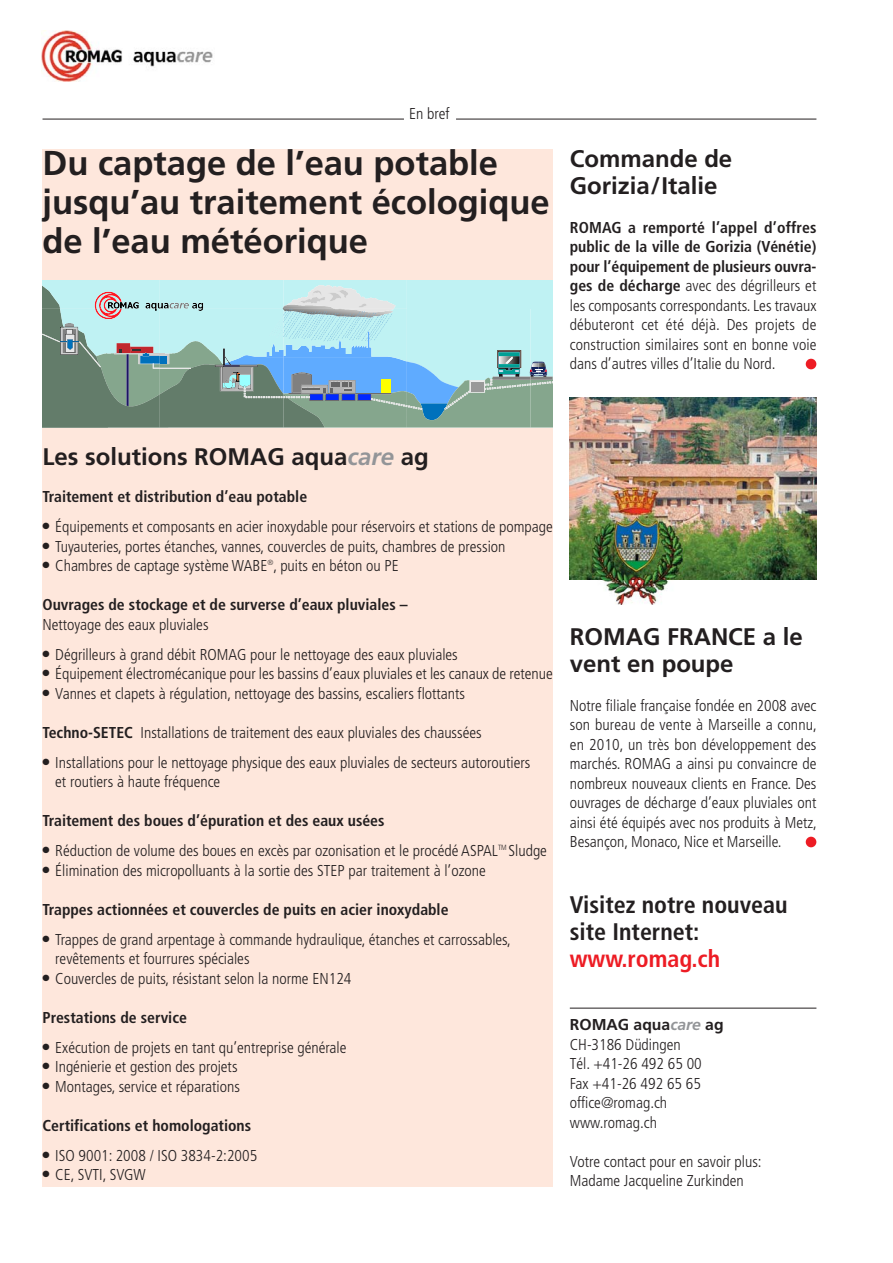
<style>
.page{position:relative;width:893px;height:1263px;background:#fff}
.page>*{position:absolute;margin:0;border:0;box-sizing:border-box;transform-origin:0 0}
.t1{font:700 34.5px/39px "Frutiger";color:#231f20}
.t2{font:700 24px/27px "Frutiger";color:#231f20}
.t3{font:700 condensed 24px/27px "Frutiger";color:#231f20}
.t4{font:700 condensed 24px "Frutiger";color:#ed1c24}
.t5{font:300 condensed 15.75px/19.5px "Frutiger";color:#231f20}
.t6{font:700 condensed 15.75px "Frutiger";color:#231f20}
.s1{font-weight:700}
.s2{font-style:italic;color:#939598}
.s3{font-weight:700;font-stretch:normal}
.s4{font-weight:700;font-style:italic;font-stretch:normal;color:#939598}
</style>
<div class="page">
<div style="left:43px;top:149px;width:510px;height:1037px;background:#fee7dc"></div>
<div style="left:806px;top:359px;width:10px;height:10px;background:#ed1c24;border-radius:50%"></div>
<img style="left:570px;top:397px;width:246px;height:183px">
<svg style="left:43px;top:281px;width:510px;height:147px;background:#98bfc1"></svg>
<div style="left:806px;top:837px;width:10px;height:10px;background:#ed1c24;border-radius:50%"></div>
<hr style="left:43px;top:119px;width:361px;height:1px;background:#231f20">
<hr style="left:456px;top:119px;width:360px;height:1px;background:#231f20">
<hr style="left:570px;top:1008px;width:246px;height:1px;background:#231f20">
<img style="left:42px;top:30px;width:171px;height:51px">
<img style="left:593px;top:487px;width:89px;height:117px">
<p class="t5" style="left:409px;top:105px;width:42px">En bref</p>
<h1 class="t1" style="left:43px;top:146px;width:509px">Du captage de l’eau potable jusqu’au traitement écologique de l’eau météorique</h1>
<h2 class="t2" style="left:570px;top:147px;width:164px">Commande de<br>Gorizia/Italie</h2>
<p class="t5" style="left:570px;top:219px;width:248px;text-align:justify"><span class="s1">ROMAG a remporté l’appel d’offres public de la ville de Gorizia (Vénétie) pour l’équipement de plusieurs ouvra&shy;ges de décharge</span> avec des dégrilleurs et les composants correspondants. Les travaux débuteront cet été déjà. Des projets de construction similaires sont en bonne voie dans d’autres villes d’Italie du Nord.</p>
<h2 class="t2" style="left:43px;top:445px;width:388px">Les solutions ROMAG aqua<span class="s2">care</span> ag</h2>
<p class="t6" style="left:43px;top:490px;width:266px">Traitement et distribution d’eau potable</p>
<p class="t5" style="left:43px;top:518px;width:512px">● Équipements et composants en acier inoxydable pour réservoirs et stations de pompage</p>
<p class="t5" style="left:43px;top:538px;width:464px">● Tuyauteries, portes étanches, vannes, couvercles de puits, chambres de pression</p>
<p class="t5" style="left:43px;top:557px;width:358px">● Chambres de captage système WABE<sup>®</sup>, puits en béton ou PE</p>
<p class="t6" style="left:43px;top:598px;width:367px">Ouvrages de stockage et de surverse d’eaux pluviales –</p>
<p class="t5" style="left:43px;top:616px;width:168px">Nettoyage des eaux pluviales</p>
<p class="t5" style="left:43px;top:646px;width:417px">● Dégrilleurs à grand débit ROMAG pour le nettoyage des eaux pluviales</p>
<p class="t5" style="left:43px;top:665px;width:512px">● Équipement électromécanique pour les bassins d’eaux pluviales et les canaux de retenue</p>
<p class="t5" style="left:43px;top:685px;width:424px">● Vannes et clapets à régulation, nettoyage des bassins, escaliers flottants</p>
<p class="t5" style="left:43px;top:724px;width:441px"><span class="s1">Techno-SETEC</span> Installations de traitement des eaux pluviales des chaussées</p>
<p class="t5" style="left:55px;top:754px;width:476px;text-indent:-13px">● Installations pour le nettoyage physique des eaux pluviales de secteurs autoroutiers et routiers à haute fréquence</p>
<p class="t6" style="left:43px;top:814px;width:344px">Traitement des boues d’épuration et des eaux usées</p>
<p class="t5" style="left:43px;top:842px;width:506px">● Réduction de volume des boues en excès par ozonisation et le procédé ASPAL<sup>TM</sup> Sludge</p>
<p class="t5" style="left:43px;top:862px;width:445px">● Élimination des micropolluants à la sortie des STEP par traitement à l’ozone</p>
<p class="t6" style="left:43px;top:903px;width:408px">Trappes actionnées et couvercles de puits en acier inoxydable</p>
<p class="t5" style="left:55px;top:931px;width:457px;text-indent:-13px">● Trappes de grand arpentage à commande hydraulique, étanches et carrossables, revêtements et fourrures spéciales</p>
<p class="t5" style="left:43px;top:970px;width:310px">● Couvercles de puits, résistant selon la norme EN124</p>
<p class="t6" style="left:43px;top:1011px;width:146px">Prestations de service</p>
<p class="t5" style="left:43px;top:1039px;width:305px">● Exécution de projets en tant qu’entreprise générale</p>
<p class="t5" style="left:43px;top:1058px;width:197px">● Ingénierie et gestion des projets</p>
<p class="t5" style="left:43px;top:1078px;width:199px">● Montages, service et réparations</p>
<p class="t6" style="left:43px;top:1119px;width:210px">Certifications et homologations</p>
<p class="t5" style="left:43px;top:1147px;width:216px">● ISO 9001: 2008 / ISO 3834-2:2005</p>
<p class="t5" style="left:43px;top:1166px;width:105px">● CE, SVTI, SVGW</p>
<h2 class="t2" style="left:570px;top:625px;width:235px">ROMAG FRANCE a le vent en poupe</h2>
<p class="t5" style="left:570px;top:697px;width:249px;text-align:justify">Notre filiale française fondée en 2008 avec son bureau de vente à Marseille a connu, en 2010, un très bon développement des marchés. ROMAG a ainsi pu convaincre de nombreux nouveaux clients en France. Des ouvrages de décharge d’eaux pluviales ont ainsi été équipés avec nos produits à Metz, Besançon, Monaco, Nice et Marseille.</p>
<h2 class="t3" style="left:570px;top:893px;width:219px">Visitez notre nouveau site Internet:</h2>
<h2 class="t4" style="left:570px;top:949px;width:152px">www.romag.ch</h2>
<p class="t5" style="left:570px;top:1016px;width:155px"><span class="s3">ROMAG aqua</span><span class="s4">care</span> <span class="s3">ag<br></span>CH-3186 Düdingen<br>Tél. +41-26 492 65 00<br>Fax +41-26 492 65 65 office@romag.ch www.romag.ch</p>
<p class="t5" style="left:570px;top:1153px;width:193px">Votre contact pour en savoir plus:<br>Madame Jacqueline Zurkinden</p>
</div>
